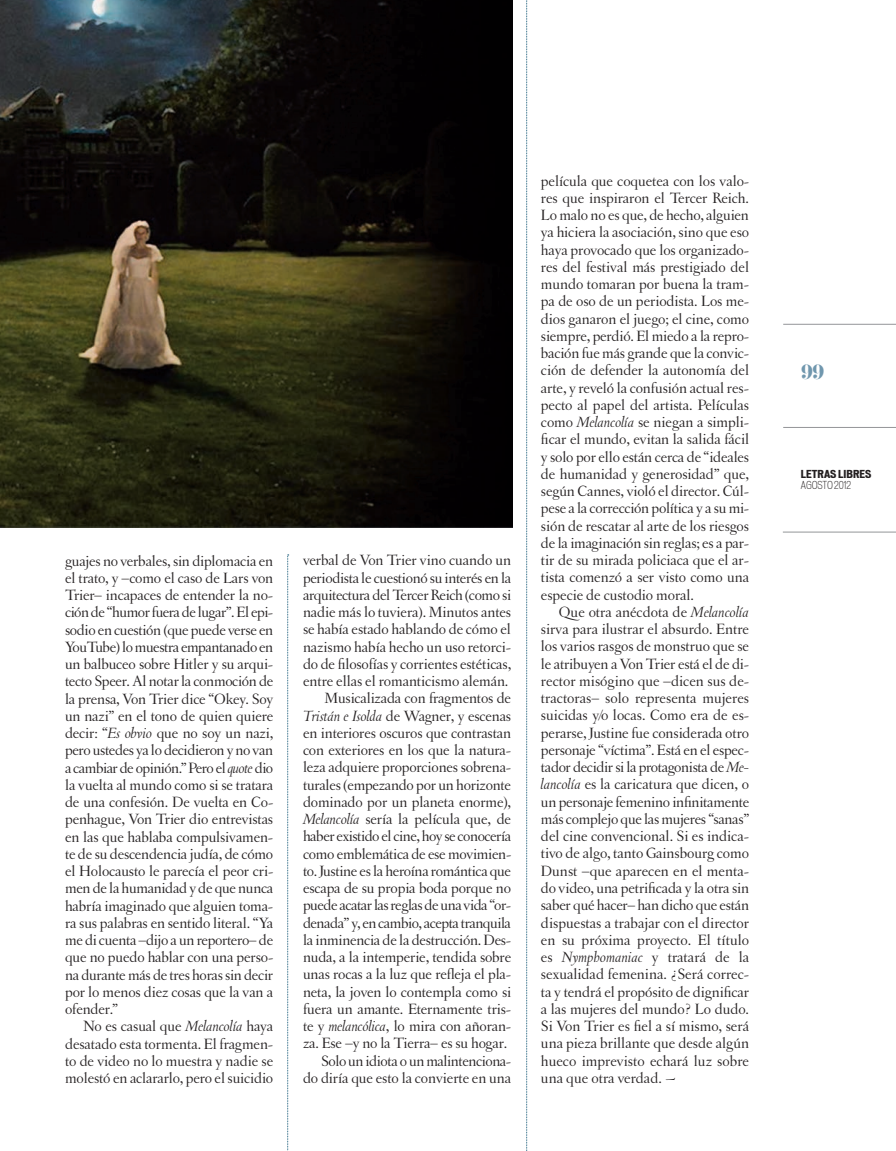
<style>
.page{position:relative;width:896px;height:1151px;background:#fff}
.page>*{position:absolute;margin:0;border:0;box-sizing:border-box;transform-origin:0 0}
.t1{font:18px "Eloquent JF";color:#7097ae}
.t2{font:15.75px/17.2px "Letras Oldstyle";letter-spacing:-.01em;color:#231f20;text-align:justify}
.t3{font:700 expanded 10.5px "Vonnes";color:#231f20}
.t4{font:300 condensed 10.5px "Vonnes";color:#231f20}
.s1{font-style:italic}
</style>
<div class="page">
<hr style="left:783px;top:427px;width:112px;height:1px;background:#939598">
<hr style="left:783px;top:324px;width:112px;height:1px;background:#939598">
<hr style="left:782px;top:531px;width:113px;height:1px;background:#939598">
<svg style="left:526px;top:0;width:1px;height:1151px"></svg>
<svg style="left:287px;top:554px;width:2px;height:597px"></svg>
<img style="left:0;top:0;width:512px;height:528px">
<p class="t2" style="left:65px;top:552px;width:210px">guajes no verbales, sin diplomacia en el trato, y –como el caso de Lars von Trier– incapaces de entender la no&shy;ción de “humor fuera de lugar”. El epi&shy;sodio en cuestión (que puede verse en YouTube) lo muestra empantanado en un balbuceo sobre Hitler y su arqui&shy;tecto Speer. Al notar la conmoción de la prensa, Von Trier dice “Okey. Soy un nazi” en el tono de quien quiere decir: “<span class="s1">Es obvio</span> que no soy un nazi, pero ustedes ya lo decidieron y no van a cambiar de opinión.” Pero el <span class="s1">quote</span> dio la vuelta al mundo como si se tratara de una confesión. De vuelta en Co&shy;penhague, Von Trier dio entrevistas en las que hablaba compulsivamen&shy;te de su descendencia judía, de cómo el Holocausto le parecía el peor cri&shy;men de la humanidad y de que nunca habría imaginado que alguien toma&shy;ra sus palabras en sentido literal. “Ya me di cuenta –dijo a un reportero– de que no puedo hablar con una perso&shy;na durante más de tres horas sin decir por lo menos diez cosas que la van a ofender.”</p>
<p class="t2" style="left:65px;top:1017px;width:210px;text-indent:18px">No es casual que <span class="s1">Melancolía</span> haya desatado esta tormenta. El fragmen&shy;to de video no lo muestra y nadie se molestó en aclararlo, pero el suicidio</p>
<p class="t2" style="left:303px;top:551px;width:210px;text-align:right">verbal de Von Trier vino cuando un periodista le cuestionó su interés en la arquitectura del Tercer Reich (como si nadie más lo tuviera). Minutos antes se había estado hablando de cómo el nazismo había hecho un uso retorci&shy;do de filosofías y corrientes estéticas, entre ellas el romanticismo alemán.<br>Musicalizada con fragmentos de <span class="s1">Tristán e Isolda</span> de Wagner, y escenas en interiores oscuros que contrastan con exteriores en los que la natura&shy;leza adquiere proporciones sobrena&shy;turales (empezando por un horizonte dominado por un planeta enorme), <span class="s1">Melancolía</span> sería la película que, de haber existido el cine, hoy se conocería como emblemática de ese movimien&shy;to. Justine es la heroína romántica que escapa de su propia boda porque no puede acatar las reglas de una vida “or&shy;denada” y, en cambio, acepta tranquila la inminencia de la destrucción. Des&shy;nuda, a la intemperie, tendida sobre unas rocas a la luz que refleja el pla&shy;neta, la joven lo contempla como si fuera un amante. Eternamente tris&shy;te y <span class="s1">melancólica</span>, lo mira con añoran&shy;za. Ese –y no la Tierra– es su hogar.<br>Solo un idiota o un malintenciona&shy;do diría que esto la convierte en una</p>
<p class="t2" style="left:541px;top:172px;width:210px">película que coquetea con los valo&shy;res que inspiraron el Tercer Reich.<br>Lo malo no es que, de hecho, alguien ya hiciera la asociación, sino que eso haya provocado que los organizado&shy;res del festival más prestigiado del mundo tomaran por buena la tram&shy;pa de oso de un periodista. Los me&shy;dios ganaron el juego; el cine, como siempre, perdió. El miedo a la repro&shy;bación fue más grande que la convic&shy;ción de defender la autonomía del arte, y reveló la confusión actual res&shy;pecto al papel del artista. Películas como <span class="s1">Melancolía</span> se niegan a simpli&shy;ficar el mundo, evitan la salida fácil y solo por ello están cerca de “ideales de humanidad y generosidad” que, según Cannes, violó el director. Cúl&shy;pese a la corrección política y a su mi&shy;sión de rescatar al arte de los riesgos de la imaginación sin reglas; es a par&shy;tir de su mirada policiaca que el ar&shy;tista comenzó a ser visto como una especie de custodio moral.</p>
<p class="t2" style="left:541px;top:603px;width:210px;text-indent:18px">Que otra anécdota de <span class="s1">Melancolía </span>sirva para ilustrar el absurdo. Entre los varios rasgos de monstruo que se le atribuyen a Von Trier está el de di&shy;rector misógino que –dicen sus de&shy;tractoras– solo representa mujeres suicidas y/o locas. Como era de es&shy;perarse, Justine fue considerada otro personaje “víctima”. Está en el espec&shy;tador decidir si la protagonista de <span class="s1">Me&shy;lancolía</span> es la caricatura que dicen, o un personaje femenino infinitamente más complejo que las mujeres “sanas” del cine convencional. Si es indica&shy;tivo de algo, tanto Gainsbourg como Dunst –que aparecen en el menta&shy;do video, una petrificada y la otra sin saber qué hacer– han dicho que están dispuestas a trabajar con el director en su próxima proyecto. El título es <span class="s1">Nymphomaniac</span> y tratará de la sexualidad femenina. ¿Será correc&shy;ta y tendrá el propósito de dignificar a las mujeres del mundo? Lo dudo.<br>Si Von Trier es fiel a sí mismo, será una pieza brillante que desde algún hueco imprevisto echará luz sobre una que otra verdad. ~</p>
<p class="t1" style="left:800px;top:360px;width:25px">99</p>
<p class="t3" style="left:800px;top:468px;width:72px">LETRAS LIBRES</p>
<p class="t4" style="left:800px;top:478px;width:52px">AGOSTO 2012</p>
</div>
